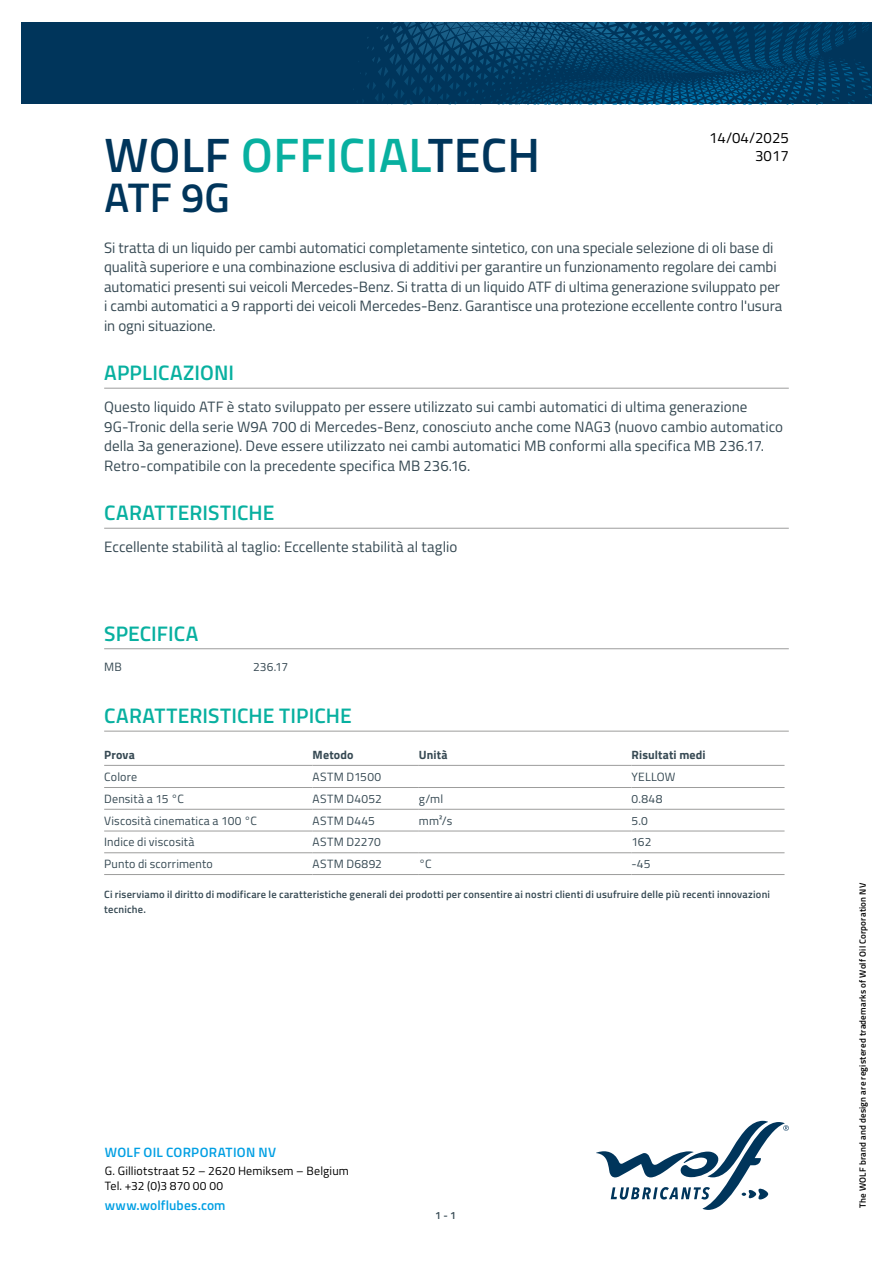
<style>
.page{position:relative;width:893px;height:1263px;background:#fff}
.page>*{position:absolute;margin:0;border:0;box-sizing:border-box;transform-origin:0 0}
.t1{font:600 48.3px "Titillium";letter-spacing:.01em;color:#00355b}
.t2{font:600 41.4px "Titillium";color:#00355b}
.t3{font:600 21px "Titillium";letter-spacing:.005em;color:#08b0a0}
.t4{font:15px/19.5px "Titillium";color:#364953}
.t5{font:15px/18px "Titillium";color:#000;text-align:right}
.t6{font:600 13.5px "Titillium";letter-spacing:.015em;color:#009fe3}
.t7{font:12px "Titillium";letter-spacing:.015em;color:#364953}
.t8{font:12px/14.4px "Titillium";letter-spacing:.015em;color:#000}
.t9{font:700 12px "Titillium";letter-spacing:.015em;color:#364953}
.t10{font:600 10.5px/15px "Titillium";letter-spacing:.02em;color:#364953}
.t11{font:600 9px "Titillium";letter-spacing:.025em;color:#000}
.s1{color:#08b0a0}
</style>
<div class="page">
<svg style="left:596px;top:1121px;width:193px;height:89px"></svg>
<svg style="left:21px;top:22px;width:851px;height:82px;background:#013b62"></svg>
<hr style="left:104px;top:388px;width:685px;height:1px;background:#9d9d9c">
<hr style="left:104px;top:528px;width:685px;height:1px;background:#9d9d9c">
<hr style="left:104px;top:648px;width:685px;height:1px;background:#9d9d9c">
<hr style="left:104px;top:731px;width:685px;height:1px;background:#9d9d9c">
<hr style="left:104px;top:765px;width:209px;height:1px;background:#9d9d9c">
<hr style="left:313px;top:765px;width:106px;height:1px;background:#9d9d9c">
<hr style="left:419px;top:765px;width:212px;height:1px;background:#9d9d9c">
<hr style="left:631px;top:765px;width:153px;height:1px;background:#9d9d9c">
<hr style="left:104px;top:787px;width:209px;height:1px;background:#9d9d9c">
<hr style="left:313px;top:787px;width:106px;height:1px;background:#9d9d9c">
<hr style="left:419px;top:787px;width:212px;height:1px;background:#9d9d9c">
<hr style="left:631px;top:787px;width:153px;height:1px;background:#9d9d9c">
<hr style="left:104px;top:809px;width:209px;height:1px;background:#9d9d9c">
<hr style="left:313px;top:809px;width:106px;height:1px;background:#9d9d9c">
<hr style="left:419px;top:809px;width:212px;height:1px;background:#9d9d9c">
<hr style="left:631px;top:809px;width:153px;height:1px;background:#9d9d9c">
<hr style="left:104px;top:831px;width:209px;height:1px;background:#9d9d9c">
<hr style="left:313px;top:831px;width:106px;height:1px;background:#9d9d9c">
<hr style="left:419px;top:831px;width:212px;height:1px;background:#9d9d9c">
<hr style="left:631px;top:831px;width:153px;height:1px;background:#9d9d9c">
<hr style="left:104px;top:852px;width:209px;height:1px;background:#9d9d9c">
<hr style="left:313px;top:852px;width:106px;height:1px;background:#9d9d9c">
<hr style="left:419px;top:852px;width:212px;height:1px;background:#9d9d9c">
<hr style="left:631px;top:852px;width:153px;height:1px;background:#9d9d9c">
<hr style="left:104px;top:874px;width:209px;height:1px;background:#9d9d9c">
<hr style="left:313px;top:874px;width:106px;height:1px;background:#9d9d9c">
<hr style="left:419px;top:874px;width:212px;height:1px;background:#9d9d9c">
<hr style="left:631px;top:874px;width:153px;height:1px;background:#9d9d9c">
<p class="t5" style="left:709px;top:128px;width:81px">14/04/2025<br>3017</p>
<h1 class="t1" style="left:104px;top:118px;width:437px">WOLF <span class="s1">OFFICIAL</span>TECH</h1>
<h2 class="t2" style="left:104px;top:166px;width:127px">ATF 9G</h2>
<p class="t4" style="left:104px;top:237px;width:680px">Si tratta di un liquido per cambi automatici completamente sintetico, con una speciale selezione di oli base di qualità superiore e una combinazione esclusiva di additivi per garantire un funzionamento regolare dei cambi automatici presenti sui veicoli Mercedes-Benz. Si tratta di un liquido ATF di ultima generazione sviluppato per i cambi automatici a 9 rapporti dei veicoli Mercedes-Benz. Garantisce una protezione eccellente contro l'usura in ogni situazione.</p>
<h3 class="t3" style="left:104px;top:357px;width:131px">APPLICAZIONI</h3>
<p class="t4" style="left:104px;top:397px;width:680px">Questo liquido ATF è stato sviluppato per essere utilizzato sui cambi automatici di ultima generazione 9G-Tronic della serie W9A 700 di Mercedes-Benz, conosciuto anche come NAG3 (nuovo cambio automatico della 3a generazione). Deve essere utilizzato nei cambi automatici MB conformi alla specifica MB 236.17.<br>Retro-compatibile con la precedente specifica MB 236.16.</p>
<h3 class="t3" style="left:104px;top:497px;width:172px">CARATTERISTICHE</h3>
<p class="t4" style="left:104px;top:537px;width:355px">Eccellente stabilità al taglio: Eccellente stabilità al taglio</p>
<h3 class="t3" style="left:104px;top:617px;width:96px">SPECIFICA</h3>
<p class="t7" style="left:104px;top:658px;width:19px">MB</p>
<p class="t7" style="left:253px;top:658px;width:37px">236.17</p>
<h3 class="t3" style="left:104px;top:700px;width:249px">CARATTERISTICHE TIPICHE</h3>
<p class="t9" style="left:104px;top:746px;width:32px">Prova</p>
<p class="t9" style="left:313px;top:746px;width:43px">Metodo</p>
<p class="t9" style="left:419px;top:746px;width:30px">Unità</p>
<p class="t9" style="left:631px;top:746px;width:76px">Risultati medi</p>
<p class="t7" style="left:104px;top:768px;width:35px">Colore</p>
<p class="t7" style="left:313px;top:768px;width:70px">ASTM D1500</p>
<p class="t7" style="left:631px;top:768px;width:46px">YELLOW</p>
<p class="t7" style="left:104px;top:790px;width:81px">Densità a 15 °C</p>
<p class="t7" style="left:313px;top:790px;width:71px">ASTM D4052</p>
<p class="t7" style="left:419px;top:790px;width:26px">g/ml</p>
<p class="t7" style="left:631px;top:790px;width:32px">0.848</p>
<p class="t7" style="left:104px;top:812px;width:154px">Viscosità cinematica a 100 °C</p>
<p class="t7" style="left:313px;top:812px;width:64px">ASTM D445</p>
<p class="t7" style="left:419px;top:812px;width:35px">mm²/s</p>
<p class="t7" style="left:631px;top:812px;width:18px">5.0</p>
<p class="t7" style="left:104px;top:833px;width:92px">Indice di viscosità</p>
<p class="t7" style="left:313px;top:833px;width:70px">ASTM D2270</p>
<p class="t7" style="left:631px;top:833px;width:21px">162</p>
<p class="t7" style="left:104px;top:855px;width:110px">Punto di scorrimento</p>
<p class="t7" style="left:313px;top:855px;width:71px">ASTM D6892</p>
<p class="t7" style="left:419px;top:855px;width:14px">°C</p>
<p class="t7" style="left:631px;top:855px;width:21px">-45</p>
<p class="t10" style="left:104px;top:887px;width:667px">Ci riserviamo il diritto di modificare le caratteristiche generali dei prodotti per consentire ai nostri clienti di usufruire delle più recenti innovazioni tecniche.</p>
<p class="t6" style="left:105px;top:1142px;width:173px">WOLF OIL CORPORATION NV</p>
<p class="t8" style="left:105px;top:1163px;width:246px">G. Gilliotstraat 52 – 2620 Hemiksem – Belgium<br>Tel. +32 (0)3 870 00 00</p>
<p class="t6" style="left:105px;top:1195px;width:122px">www.wolflubes.com</p>
<p class="t10" style="left:435px;top:1207px;width:22px">1 - 1</p>
<p class="t11" style="left:856px;top:1208px;width:326px;rotate:-90deg">The WOLF brand and design are registered trademarks of Wolf Oil Corporation NV</p>
</div>
